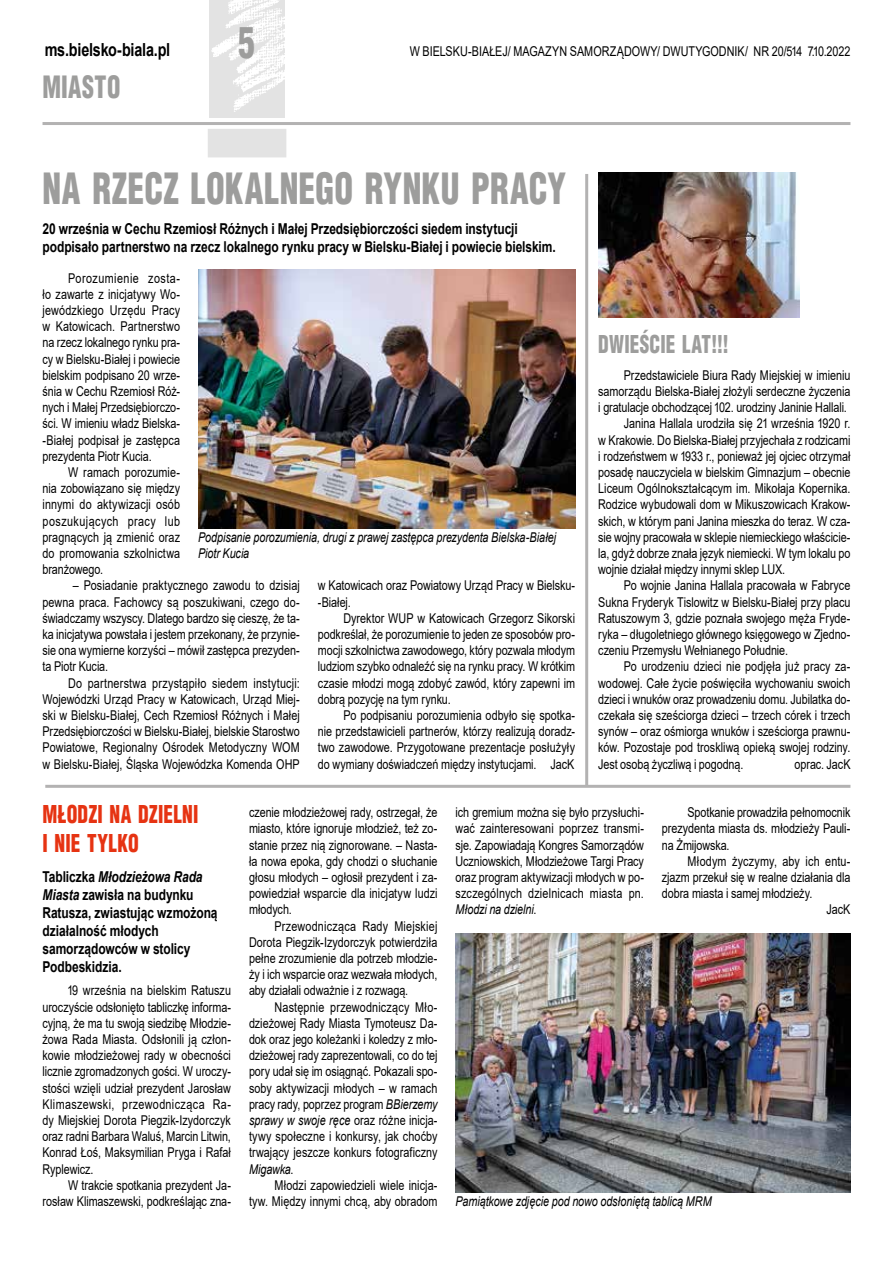
<style>
.page{position:relative;width:893px;height:1263px;background:#fff}
.page>*{position:absolute;margin:0;border:0;box-sizing:border-box;transform-origin:0 0}
.t1{font:900 42px "Switzerland Cond";letter-spacing:.01em;color:#9d9d9c;scale:.8 1}
.t2{font:900 30px "Switzerland Cond";letter-spacing:.02em;color:#9d9d9c;scale:.8 1}
.t3{font:900 24px/28.8px "Switzerland Cond";letter-spacing:.02em;color:#e63312;scale:.8 1}
.t4{font:900 24px "Switzerland Cond";letter-spacing:.01em;color:#9d9d9c;scale:.8 1}
.t5{font:700 18px "Arial";letter-spacing:-.015em;color:#000;scale:.8 1}
.t6{font:700 15px/18px "Arial";letter-spacing:-.005em;color:#000;scale:.8 1}
.t7{font:13.5px/16.2px "Arial";letter-spacing:-.005em;color:#000;text-align:justify;scale:.8 1}
.t8{font:italic 13.5px/16.2px "Arial";letter-spacing:-.005em;color:#000;scale:.8 1}
.t9{font:13.5px "Arial";letter-spacing:.015em;color:#000;scale:.8 1}
.s1{font-style:italic}
</style>
<div class="page">
<hr style="left:43px;top:122px;width:807px;height:3px;background:#b3b2b2">
<img style="left:209px;top:0;width:76px;height:117px">
<div style="left:208px;top:129px;width:78px;height:28px;background:#e3e3e3"></div>
<img style="left:455px;top:934px;width:395px;height:259px">
<hr style="left:45px;top:785px;width:805px;height:3px;background:#b3b2b2">
<img style="left:198px;top:269px;width:377px;height:260px">
<hr style="left:585px;top:174px;width:3px;height:612px;background:#b3b2b2">
<img style="left:598px;top:172px;width:202px;height:146px">
<h3 class="t5" style="left:45px;top:37px;width:158px">ms.bielsko-biala.pl</h3>
<h2 class="t2" style="left:43px;top:68px;width:99px">MIASTO</h2>
<h1 class="t1" style="left:238px;top:16px;width:22px">5</h1>
<p class="t7" style="left:410px;top:43px;width:552px">W BIELSKU-BIAŁEJ/ MAGAZYN SAMORZĄDOWY/ DWUTYGODNIK/ NR 20/514 7.10.2022</p>
<h1 class="t1" style="left:43px;top:162px;width:656px">NA RZECZ LOKALNEGO RYNKU PRACY</h1>
<p class="t6" style="left:43px;top:220px;width:643px">20 września w Cechu Rzemiosł Różnych i Małej Przedsiębiorczości siedem instytucji podpisało partnerstwo na rzecz lokalnego rynku pracy w Bielsku-Białej i powiecie bielskim.</p>
<p class="t7" style="left:43px;top:270px;width:174px;text-indent:26px">Porozumienie zosta&shy;ło zawarte z inicjatywy Wo&shy;jewódzkiego Urzędu Pracy w Katowicach. Partnerstwo na rzecz lokalnego rynku pra&shy;cy w Bielsku-Białej i powiecie bielskim podpisano 20 wrze&shy;śnia w Cechu Rzemiosł Róż&shy;nych i Małej Przedsiębiorczo&shy;ści. W imieniu władz Bielska--Białej podpisał je zastępca prezydenta Piotr Kucia.</p>
<p class="t7" style="left:43px;top:464px;width:174px;text-indent:26px">W ramach porozumie&shy;nia zobowiązano się między innymi do aktywizacji osób poszukujących pracy lub pragnących ją zmienić oraz do promowania szkolnictwa branżowego.</p>
<p class="t7" style="left:43px;top:577px;width:323px;text-indent:30px">– Posiadanie praktycznego zawodu to dzisiaj pewna praca. Fachowcy są poszukiwani, czego do&shy;świadczamy wszyscy. Dlatego bardzo się cieszę, że ta&shy;ka inicjatywa powstała i jestem przekonany, że przynie&shy;sie ona wymierne korzyści – mówił zastępca prezyden&shy;ta Piotr Kucia.</p>
<p class="t7" style="left:43px;top:675px;width:323px;text-indent:26px">Do partnerstwa przystąpiło siedem instytucji:<br>Wojewódzki Urząd Pracy w Katowicach, Urząd Miej&shy;ski w Bielsku-Białej, Cech Rzemiosł Różnych i Małej Przedsiębiorczości w Bielsku-Białej, bielskie Starostwo Powiatowe, Regionalny Ośrodek Metodyczny WOM w Bielsku-Białej, Śląska Wojewódzka Komenda OHP</p>
<p class="t8" style="left:198px;top:529px;width:449px">Podpisanie porozumienia, drugi z prawej zastępca prezydenta Bielska-Białej<br>Piotr Kucia</p>
<p class="t7" style="left:318px;top:577px;width:323px">w Katowicach oraz Powiatowy Urząd Pracy w Bielsku--Białej.</p>
<p class="t7" style="left:318px;top:610px;width:323px;text-indent:26px">Dyrektor WUP w Katowicach Grzegorz Sikorski podkreślał, że porozumienie to jeden ze sposobów pro&shy;mocji szkolnictwa zawodowego, który pozwala młodym ludziom szybko odnaleźć się na rynku pracy. W krótkim czasie młodzi mogą zdobyć zawód, który zapewni im dobrą pozycję na tym rynku.</p>
<p class="t7" style="left:318px;top:707px;width:323px;text-indent:26px">Po podpisaniu porozumienia odbyło się spotka&shy;nie przedstawicieli partnerów, którzy realizują doradz&shy;two zawodowe. Przygotowane prezentacje posłużyły do wymiany doświadczeń między instytucjami. JacK</p>
<h3 class="t4" style="left:598px;top:329px;width:165px">DWIEŚCIE LAT!!!</h3>
<p class="t7" style="left:624px;top:367px;width:285px">Przedstawiciele Biura Rady Miejskiej w imieniu</p>
<p class="t7" style="left:598px;top:383px;width:317px">samorządu Bielska-Białej złożyli serdeczne życzenia</p>
<p class="t7" style="left:598px;top:399px;width:312px">i gratulacje obchodzącej 102. urodziny Janinie Hallali.</p>
<p class="t7" style="left:624px;top:415px;width:285px">Janina Hallala urodziła się 21 września 1920 r.</p>
<p class="t7" style="left:598px;top:432px;width:317px">w Krakowie. Do Bielska-Białej przyjechała z rodzicami</p>
<p class="t7" style="left:598px;top:448px;width:317px">i rodzeństwem w 1933 r., ponieważ jej ojciec otrzymał</p>
<p class="t7" style="left:598px;top:464px;width:317px">posadę nauczyciela w bielskim Gimnazjum – obecnie</p>
<p class="t7" style="left:598px;top:480px;width:317px">Liceum Ogólnokształcącym im. Mikołaja Kopernika.</p>
<p class="t7" style="left:598px;top:496px;width:317px">Rodzice wybudowali dom w Mikuszowicach Krakow-</p>
<p class="t7" style="left:598px;top:513px;width:317px">skich, w którym pani Janina mieszka do teraz. W cza-</p>
<p class="t7" style="left:598px;top:529px;width:317px">sie wojny pracowała w sklepie niemieckiego właścicie-</p>
<p class="t7" style="left:598px;top:545px;width:317px">la, gdyż dobrze znała język niemiecki. W tym lokalu po</p>
<p class="t7" style="left:598px;top:561px;width:235px">wojnie działał między innymi sklep LUX.</p>
<p class="t7" style="left:624px;top:577px;width:285px">Po wojnie Janina Hallala pracowała w Fabryce</p>
<p class="t7" style="left:598px;top:594px;width:317px">Sukna Fryderyk Tislowitz w Bielsku-Białej przy placu</p>
<p class="t7" style="left:598px;top:610px;width:317px">Ratuszowym 3, gdzie poznała swojego męża Fryde-</p>
<p class="t7" style="left:598px;top:626px;width:317px">ryka – długoletniego głównego księgowego w Zjedno-</p>
<p class="t7" style="left:598px;top:642px;width:239px">czeniu Przemysłu Wełnianego Południe.</p>
<p class="t7" style="left:624px;top:658px;width:285px">Po urodzeniu dzieci nie podjęła już pracy za-</p>
<p class="t7" style="left:598px;top:675px;width:317px">wodowej. Całe życie poświęciła wychowaniu swoich</p>
<p class="t7" style="left:598px;top:691px;width:317px">dzieci i wnuków oraz prowadzeniu domu. Jubilatka do-</p>
<p class="t7" style="left:598px;top:707px;width:317px">czekała się sześciorga dzieci – trzech córek i trzech</p>
<p class="t7" style="left:598px;top:723px;width:317px">synów – oraz ośmiorga wnuków i sześciorga prawnu-</p>
<p class="t7" style="left:598px;top:739px;width:317px">ków. Pozostaje pod troskliwą opieką swojej rodziny.</p>
<p class="t7" style="left:598px;top:756px;width:183px">Jest osobą życzliwą i pogodną.</p>
<p class="t7" style="left:795px;top:756px;width:71px">oprac. JacK</p>
<h3 class="t3" style="left:43px;top:799px;width:196px">MŁODZI NA DZIELNI<br>I NIE TYLKO</h3>
<p class="t6" style="left:43px;top:868px;width:220px">Tabliczka <span class="s1">Młodzieżowa Rada<br>Miasta</span> zawisła na budynku<br>Ratusza, zwiastując wzmożoną działalność młodych samorządowców w stolicy<br>Podbeskidzia.</p>
<p class="t7" style="left:43px;top:982px;width:237px;text-indent:26px">19 września na bielskim Ratuszu uroczyście odsłonięto tabliczkę informa&shy;cyjną, że ma tu swoją siedzibę Młodzie&shy;żowa Rada Miasta. Odsłonili ją człon&shy;kowie młodzieżowej rady w obecności licznie zgromadzonych gości. W uroczy&shy;stości wzięli udział prezydent Jarosław Klimaszewski, przewodnicząca Ra&shy;dy Miejskiej Dorota Piegzik-Izydorczyk oraz radni Barbara Waluś, Marcin Litwin, Konrad Łoś, Maksymilian Pryga i Rafał Ryplewicz.</p>
<p class="t7" style="left:43px;top:1177px;width:237px;text-align:right">W trakcie spotkania prezydent Ja&shy;rosław Klimaszewski, podkreślając zna-</p>
<p class="t7" style="left:249px;top:804px;width:237px">czenie młodzieżowej rady, ostrzegał, że miasto, które ignoruje młodzież, też zo&shy;stanie przez nią zignorowane. – Nasta&shy;ła nowa epoka, gdy chodzi o słuchanie głosu młodych – ogłosił prezydent i za&shy;powiedział wsparcie dla inicjatyw ludzi młodych.</p>
<p class="t7" style="left:249px;top:918px;width:237px;text-indent:26px">Przewodnicząca Rady Miejskiej Dorota Piegzik-Izydorczyk potwierdziła pełne zrozumienie dla potrzeb młodzie&shy;ży i ich wsparcie oraz wezwała młodych, aby działali odważnie i z rozwagą.</p>
<p class="t7" style="left:249px;top:999px;width:237px;text-indent:26px">Następnie przewodniczący Mło&shy;dzieżowej Rady Miasta Tymoteusz Da&shy;dok oraz jego koleżanki i koledzy z mło&shy;dzieżowej rady zaprezentowali, co do tej pory udał się im osiągnąć. Pokazali spo&shy;soby aktywizacji młodych – w ramach pracy rady, poprzez program <span class="s1">BBierzemy sprawy w swoje ręce</span> oraz różne inicja&shy;tywy społeczne i konkursy, jak choćby trwający jeszcze konkurs fotograficzny <span class="s1">Migawka</span>.</p>
<p class="t7" style="left:249px;top:1177px;width:237px;text-align:right">Młodzi zapowiedzieli wiele inicja-<br>tyw. Między innymi chcą, aby obradom</p>
<p class="t7" style="left:455px;top:804px;width:237px">ich gremium można się było przysłuchi&shy;wać zainteresowani poprzez transmi&shy;sje. Zapowiadają Kongres Samorządów Uczniowskich, Młodzieżowe Targi Pracy oraz program aktywizacji młodych w po&shy;szczególnych dzielnicach miasta pn.<br><span class="s1">Młodzi na dzielni</span>.</p>
<p class="t7" style="left:662px;top:804px;width:237px;text-indent:26px">Spotkanie prowadziła pełnomocnik prezydenta miasta ds. młodzieży Pauli&shy;na Żmijowska.</p>
<p class="t9" style="left:687px;top:852px;width:205px">Młodym życzymy, aby ich entu-</p>
<p class="t7" style="left:662px;top:869px;width:237px">zjazm przekuł się w realne działania dla</p>
<p class="t7" style="left:662px;top:885px;width:190px">dobra miasta i samej młodzieży.</p>
<p class="t7" style="left:826px;top:901px;width:31px">JacK</p>
<p class="t8" style="left:455px;top:1193px;width:322px">Pamiątkowe zdjęcie pod nowo odsłoniętą tablicą MRM</p>
</div>
